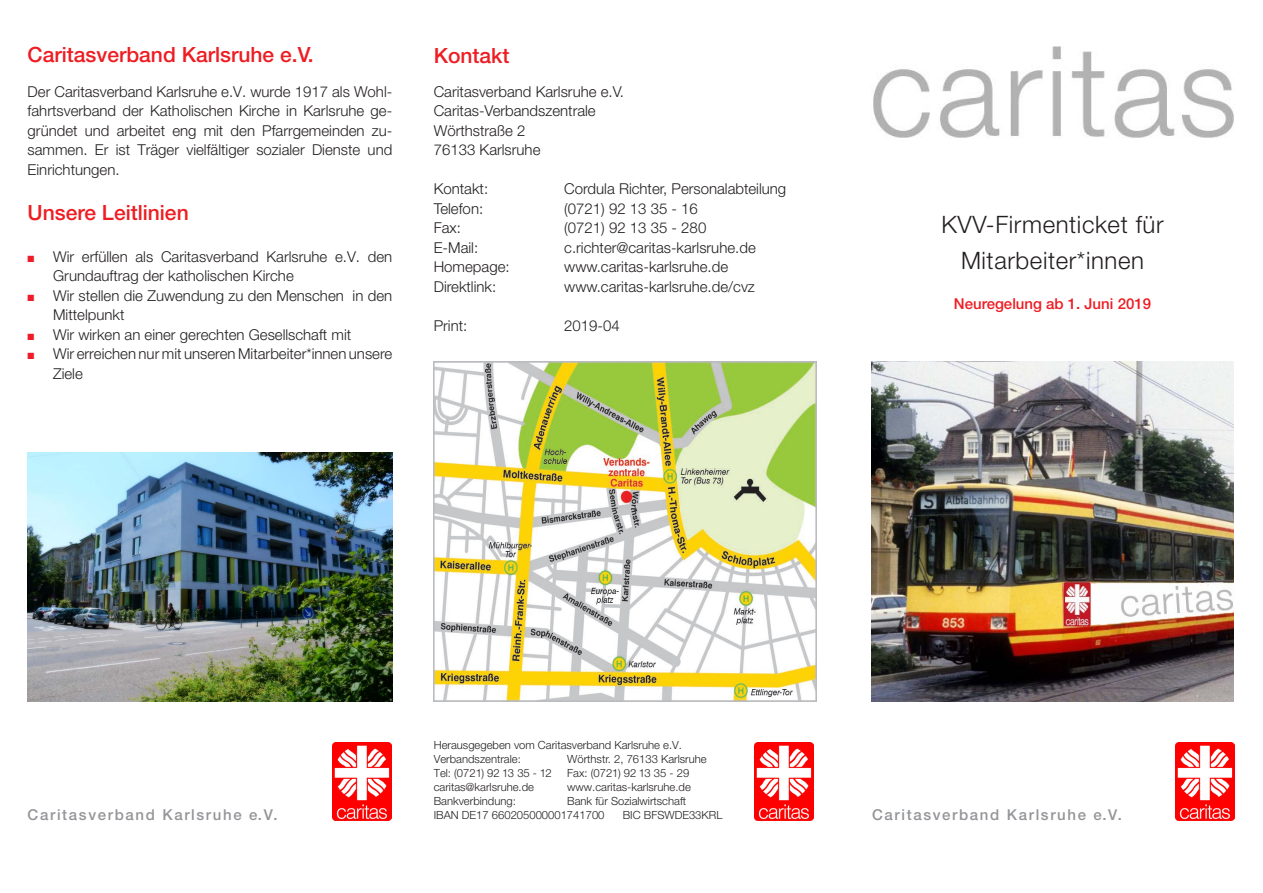
<style>
.page{position:relative;width:1263px;height:893px;background:#fff}
.page>*{position:absolute;margin:0;border:0;box-sizing:border-box;transform-origin:0 0}
.t1{font:300 24px/36px "Helvetica Neue";letter-spacing:.025em;color:#231f20;text-align:center}
.t2{font:500 21px "Helvetica Neue";color:#ee1d23}
.t3{font:300 15px/19.5px "Helvetica Neue";color:#231f20}
.t4{font:500 15px "Helvetica Neue";letter-spacing:.11em;color:#939598}
.t5{font:500 15px "Helvetica Neue";color:#ee1d23}
.t6{font:300 11.25px/14px "Helvetica Neue";color:#231f20}
.s1{color:#ee1c28}
</style>
<div class="page">
<svg style="left:1176px;top:743px;width:59px;height:78px"></svg>
<img style="left:1175px;top:742px;width:59px;height:78px">
<img style="left:434px;top:361px;width:382px;height:341px">
<img style="left:873px;top:47px;width:361px;height:91px">
<svg style="left:755px;top:743px;width:59px;height:78px"></svg>
<img style="left:754px;top:742px;width:59px;height:78px">
<svg style="left:333px;top:743px;width:59px;height:78px"></svg>
<img style="left:332px;top:742px;width:59px;height:78px">
<img style="left:28px;top:453px;width:364px;height:249px">
<img style="left:872px;top:361px;width:361px;height:341px">
<h2 class="t2" style="left:28px;top:42px;width:287px">Caritasverband Karlsruhe e.V.</h2>
<h2 class="t2" style="left:434px;top:43px;width:77px">Kontakt</h2>
<p class="t3" style="left:28px;top:81px;width:366px;text-align:justify">Der Caritasverband Karlsruhe e.V. wurde 1917 als Wohl&shy;fahrtsverband der Katholischen Kirche in Karlsruhe ge&shy;gründet und arbeitet eng mit den Pfarrgemeinden zu&shy;sammen. Er ist Träger vielfältiger sozialer Dienste und Einrichtungen.</p>
<h2 class="t2" style="left:28px;top:200px;width:163px">Unsere Leitlinien</h2>
<p class="t3" style="left:53px;top:246px;width:341px;text-indent:-26px"><span class="s1">■</span> Wir erfüllen als Caritasverband Karlsruhe e.V. den<br>Grundauftrag der katholischen Kirche</p>
<p class="t3" style="left:53px;top:285px;width:341px;text-indent:-26px"><span class="s1">■</span> Wir stellen die Zuwendung zu den Menschen in den<br>Mittelpunkt</p>
<p class="t3" style="left:28px;top:324px;width:325px"><span class="s1">■</span> Wir wirken an einer gerechten Gesellschaft mit</p>
<p class="t3" style="left:53px;top:344px;width:341px;text-indent:-26px"><span class="s1">■</span> Wir erreichen nur mit unseren Mitarbeiter*innen unsere<br>Ziele</p>
<p class="t3" style="left:434px;top:81px;width:192px">Caritasverband Karlsruhe e.V.<br>Caritas-Verbandszentrale<br>Wörthstraße 2<br>76133 Karlsruhe</p>
<p class="t3" style="left:434px;top:179px;width:56px">Kontakt:</p>
<p class="t3" style="left:564px;top:179px;width:224px">Cordula Richter, Personalabteilung</p>
<p class="t3" style="left:434px;top:198px;width:51px">Telefon:</p>
<p class="t3" style="left:564px;top:198px;width:135px">(0721) 92 13 35 - 16</p>
<p class="t3" style="left:434px;top:218px;width:29px">Fax:</p>
<p class="t3" style="left:564px;top:218px;width:144px">(0721) 92 13 35 - 280</p>
<p class="t3" style="left:434px;top:237px;width:46px">E-Mail:</p>
<p class="t3" style="left:564px;top:237px;width:193px">c.richter@caritas-karlsruhe.de</p>
<p class="t3" style="left:434px;top:257px;width:77px">Homepage:</p>
<p class="t3" style="left:564px;top:257px;width:165px">www.caritas-karlsruhe.de</p>
<p class="t3" style="left:434px;top:276px;width:64px">Direktlink:</p>
<p class="t3" style="left:564px;top:276px;width:192px">www.caritas-karlsruhe.de/cvz</p>
<p class="t3" style="left:434px;top:315px;width:35px">Print:</p>
<p class="t3" style="left:564px;top:315px;width:57px">2019-04</p>
<p class="t6" style="left:434px;top:738px;width:250px">Herausgegeben vom Caritasverband Karlsruhe e.V.<br>Verbandszentrale:</p>
<p class="t6" style="left:567px;top:752px;width:141px">Wörthstr. 2, 76133 Karlsruhe</p>
<h1 class="t1" style="left:941px;top:205px;width:224px">KVV-Firmenticket für<br>Mitarbeiter*innen</h1>
<p class="t5" style="left:954px;top:295px;width:199px">Neuregelung ab 1. Juni 2019</p>
<p class="t6" style="left:434px;top:765px;width:119px">Tel: (0721) 92 13 35 - 12</p>
<p class="t6" style="left:567px;top:765px;width:124px">Fax: (0721) 92 13 35 - 29</p>
<p class="t6" style="left:434px;top:779px;width:102px">caritas@karlsruhe.de</p>
<p class="t6" style="left:567px;top:779px;width:125px">www.caritas-karlsruhe.de</p>
<p class="t6" style="left:434px;top:793px;width:84px">Bankverbindung:</p>
<p class="t6" style="left:434px;top:793px;width:254px;text-indent:134px">Bank für Sozialwirtschaft<br>IBAN DE17 660205000001741700</p>
<p class="t4" style="left:28px;top:806px;width:251px">Caritasverband Karlsruhe e.V.</p>
<p class="t4" style="left:872px;top:806px;width:251px">Caritasverband Karlsruhe e.V.</p>
<p class="t6" style="left:623px;top:807px;width:101px">BIC BFSWDE33KRL</p>
</div>
